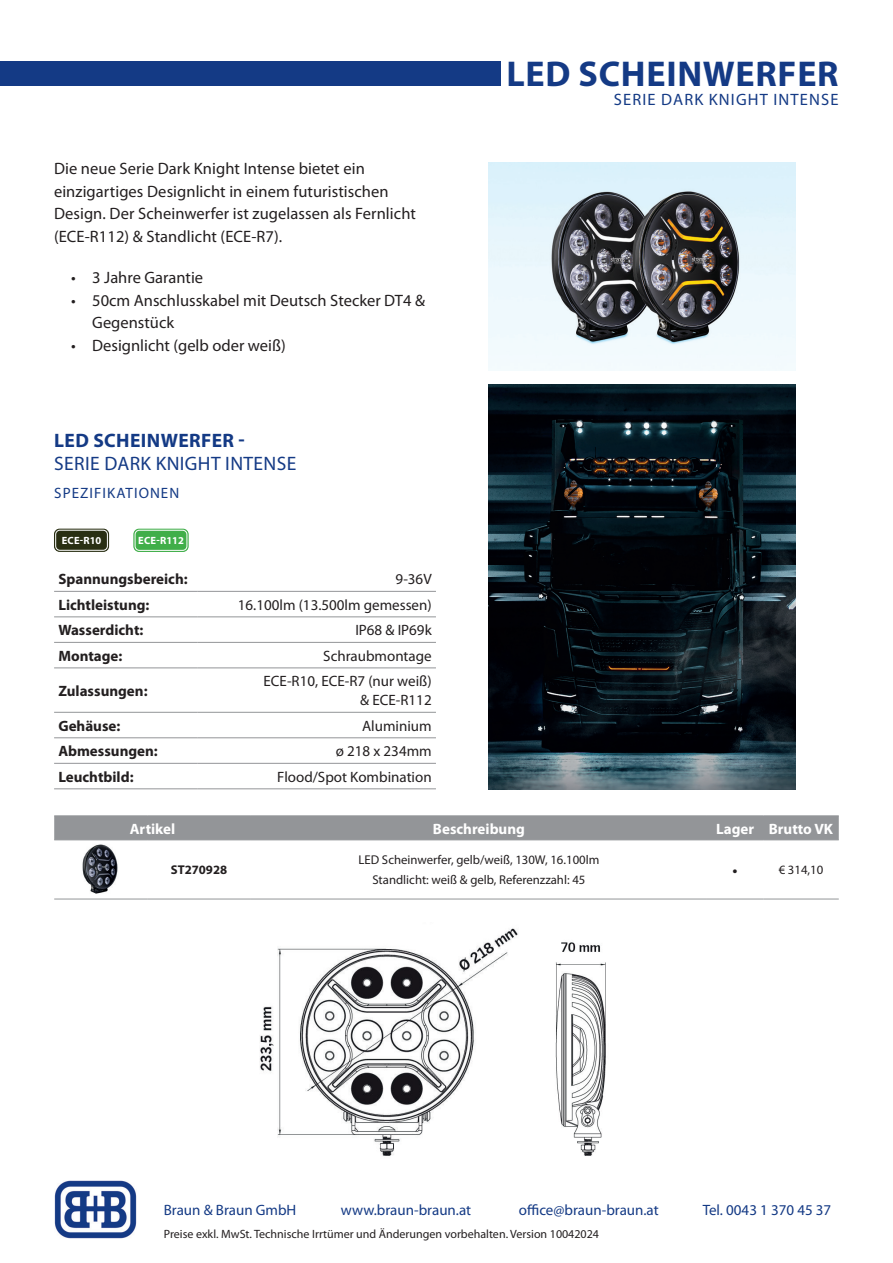
<style>
.page{position:relative;width:893px;height:1263px;background:#fff}
.page>*{position:absolute;margin:0;border:0;box-sizing:border-box;transform-origin:0 0}
.t1{font:700 36px "Myriad Pro";letter-spacing:.02em;color:#143a85}
.t2{font:19.5px "Myriad Pro";letter-spacing:.02em;color:#143a85}
.t3{font:700 19.5px "Myriad Pro";letter-spacing:.02em;color:#143a85}
.t4{font:16.5px/22.5px "Myriad Pro";letter-spacing:.005em;color:#231f20}
.t5{font:16.5px "Myriad Pro";letter-spacing:.07em;color:#143a85}
.t6{font:15px/19.5px "Myriad Pro";color:#231f20;text-align:right}
.t7{font:700 15px "Myriad Pro";color:#231f20}
.t8{font:15px "Myriad Pro";color:#143a85}
.t9{font:700 15px "Myriad Pro";color:#fff}
.t10{font:15px "Myriad Pro";letter-spacing:.07em;color:#143a85}
.t11{font:12.75px/19.5px "Myriad Pro";color:#231f20;text-align:center}
.t12{font:700 12.75px "Myriad Pro";color:#231f20}
.t13{font:12px "Myriad Pro";color:#231f20}
.t14{font:700 10.5px "Myriad Pro";letter-spacing:.01em;color:#fff}
.s1{font-size:18px}
</style>
<div class="page">
<img style="left:54px;top:1180px;width:83px;height:58px">
<div style="left:0;top:61px;width:500px;height:25px;background:#143a85"></div>
<hr style="left:54px;top:591px;width:144px;height:1px;background:#939598">
<hr style="left:198px;top:591px;width:238px;height:1px;background:#939598">
<hr style="left:54px;top:616px;width:144px;height:1px;background:#939598">
<hr style="left:198px;top:616px;width:238px;height:1px;background:#939598">
<hr style="left:54px;top:642px;width:144px;height:1px;background:#939598">
<hr style="left:198px;top:642px;width:238px;height:1px;background:#939598">
<hr style="left:54px;top:667px;width:144px;height:1px;background:#939598">
<hr style="left:198px;top:667px;width:238px;height:1px;background:#939598">
<hr style="left:54px;top:712px;width:144px;height:1px;background:#939598">
<hr style="left:198px;top:712px;width:238px;height:1px;background:#939598">
<hr style="left:54px;top:737px;width:144px;height:1px;background:#939598">
<hr style="left:198px;top:737px;width:238px;height:1px;background:#939598">
<hr style="left:54px;top:763px;width:144px;height:1px;background:#939598">
<hr style="left:198px;top:763px;width:238px;height:1px;background:#939598">
<hr style="left:54px;top:788px;width:144px;height:1px;background:#939598">
<hr style="left:198px;top:788px;width:238px;height:1px;background:#939598">
<div style="left:54px;top:816px;width:785px;height:23px;background:#939598"></div>
<hr style="left:54px;top:815px;width:93px;height:1px;background:#939598">
<hr style="left:147px;top:815px;width:104px;height:1px;background:#939598">
<hr style="left:251px;top:815px;width:456px;height:1px;background:#939598">
<hr style="left:707px;top:815px;width:56px;height:1px;background:#939598">
<hr style="left:763px;top:815px;width:76px;height:1px;background:#939598">
<hr style="left:54px;top:839px;width:93px;height:1px;background:#939598">
<hr style="left:147px;top:839px;width:104px;height:1px;background:#939598">
<hr style="left:251px;top:839px;width:456px;height:1px;background:#939598">
<hr style="left:707px;top:839px;width:56px;height:1px;background:#939598">
<hr style="left:763px;top:839px;width:76px;height:1px;background:#939598">
<hr style="left:54px;top:899px;width:93px;height:1px;background:#939598">
<hr style="left:147px;top:899px;width:104px;height:1px;background:#939598">
<hr style="left:251px;top:899px;width:456px;height:1px;background:#939598">
<hr style="left:707px;top:899px;width:56px;height:1px;background:#939598">
<hr style="left:763px;top:899px;width:76px;height:1px;background:#939598">
<div style="left:54px;top:529px;width:55px;height:23px;border:1px solid #292f13;border-radius:5px"></div>
<div style="left:56px;top:530px;width:51px;height:20px;background:#292f13;border-radius:4px"></div>
<div style="left:55px;top:530px;width:53px;height:21px;border:1px solid #fff;border-radius:4px"></div>
<img style="left:82px;top:844px;width:36px;height:50px">
<img style="left:488px;top:385px;width:308px;height:404px">
<img style="left:488px;top:162px;width:308px;height:208px">
<img style="left:260px;top:928px;width:258px;height:228px">
<img style="left:555px;top:942px;width:51px;height:214px">
<div style="left:134px;top:529px;width:54px;height:23px;border:1px solid #40ae49;border-radius:5px"></div>
<div style="left:135px;top:530px;width:52px;height:20px;background:#40ae49;border-radius:4px"></div>
<div style="left:135px;top:530px;width:52px;height:21px;border:1px solid #fff;border-radius:4px"></div>
<h1 class="t1" style="left:506px;top:50px;width:334px">LED SCHEINWERFER</h1>
<p class="t4" style="left:54px;top:157px;width:363px">Die neue Serie Dark Knight Intense bietet ein einzigartiges Designlicht in einem futuristischen Design. Der Scheinwerfer ist zugelassen als Fernlicht (ECE-R112) &amp; Standlicht (ECE-R7).</p>
<p class="t4" style="left:71px;top:266px;width:134px">• 3 Jahre Garantie</p>
<p class="t4" style="left:92px;top:289px;width:334px;text-indent:-21px">• 50cm Anschlusskabel mit Deutsch Stecker DT4 &amp;<br>Gegenstück</p>
<p class="t4" style="left:71px;top:334px;width:216px">• Designlicht (gelb oder weiß)</p>
<p class="t3" style="left:54px;top:427px;width:192px">LED SCHEINWERFER -</p>
<p class="t2" style="left:54px;top:451px;width:244px">SERIE DARK KNIGHT INTENSE</p>
<p class="t10" style="left:54px;top:484px;width:127px">SPEZIFIKATIONEN</p>
<p class="t14" style="left:62px;top:534px;width:41px">ECE-R10</p>
<p class="t14" style="left:138px;top:533px;width:47px">ECE-R112</p>
<p class="t5" style="left:614px;top:89px;width:226px">SERIE DARK KNIGHT INTENSE</p>
<p class="t7" style="left:58px;top:569px;width:131px">Spannungsbereich:</p>
<p class="t6" style="left:396px;top:569px;width:38px">9-36V</p>
<p class="t7" style="left:58px;top:595px;width:93px">Lichtleistung:</p>
<p class="t6" style="left:238px;top:595px;width:195px">16.100lm (13.500lm gemessen)</p>
<p class="t7" style="left:58px;top:620px;width:87px">Wasserdicht:</p>
<p class="t6" style="left:355px;top:620px;width:78px">IP68 &amp; IP69k</p>
<p class="t7" style="left:58px;top:646px;width:66px">Montage:</p>
<p class="t6" style="left:323px;top:646px;width:110px">Schraubmontage</p>
<p class="t7" style="left:58px;top:681px;width:91px">Zulassungen:</p>
<p class="t6" style="left:264px;top:671px;width:170px">ECE-R10, ECE-R7 (nur weiß) &amp; ECE-R112</p>
<p class="t7" style="left:58px;top:716px;width:64px">Gehäuse:</p>
<p class="t6" style="left:362px;top:716px;width:71px">Aluminium</p>
<p class="t7" style="left:58px;top:741px;width:101px">Abmessungen:</p>
<p class="t6" style="left:336px;top:741px;width:97px">ø 218 x 234mm</p>
<p class="t7" style="left:58px;top:767px;width:77px">Leuchtbild:</p>
<p class="t6" style="left:277px;top:767px;width:156px">Flood/Spot Kombination</p>
<p class="t9" style="left:130px;top:819px;width:47px">Artikel</p>
<p class="t9" style="left:433px;top:819px;width:94px">Beschreibung</p>
<p class="t9" style="left:716px;top:819px;width:119px">Lager Brutto VK</p>
<p class="t12" style="left:171px;top:862px;width:58px">ST270928</p>
<p class="t11" style="left:358px;top:850px;width:242px">LED Scheinwerfer, gelb/weiß, 130W, 16.100lm<br>Standlicht: weiß &amp; gelb, Referenzzahl: 45</p>
<p class="t11" style="left:733px;top:860px;width:92px"><span class="s1">•</span> € 314,10</p>
<p class="t8" style="left:164px;top:1201px;width:134px">Braun &amp; Braun GmbH</p>
<p class="t8" style="left:341px;top:1201px;width:132px">www.braun-braun.at</p>
<p class="t8" style="left:519px;top:1201px;width:141px">office@braun-braun.at</p>
<p class="t8" style="left:703px;top:1201px;width:130px">Tel. 0043 1 370 45 37</p>
<p class="t13" style="left:164px;top:1226px;width:437px">Preise exkl. MwSt. Technische Irrtümer und Änderungen vorbehalten. Version 10042024</p>
</div>
